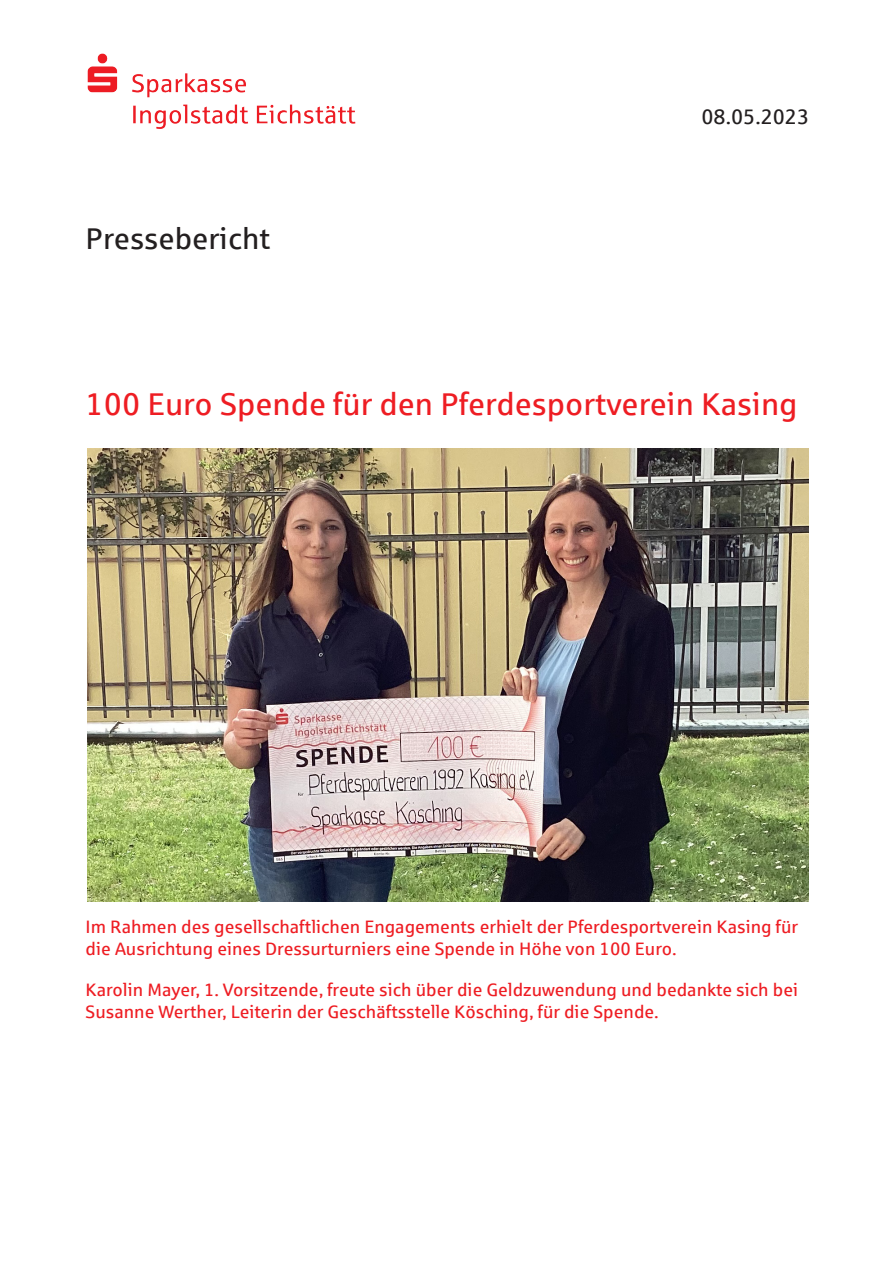
<style>
.page{position:relative;width:894px;height:1263px;background:#fff}
.page>*{position:absolute;margin:0;border:0;box-sizing:border-box;transform-origin:0 0}
.t1{font:31.5px "Sparkasse Rg";color:#ee1d23}
.t2{font:30px "Sparkasse Rg";color:#231f20}
.t3{font:21px "Sparkasse Rg";color:#231f20}
.t4{font:18px/22.5px "Sparkasse Rg";color:#ee1d23}
</style>
<div class="page">
<img style="left:88px;top:53px;width:268px;height:75px">
<img style="left:88px;top:448px;width:720px;height:454px">
<h2 class="t2" style="left:86px;top:227px;width:186px">Pressebericht</h2>
<p class="t3" style="left:701px;top:108px;width:109px">08.05.2023</p>
<h1 class="t1" style="left:86px;top:391px;width:713px">100 Euro Spende für den Pferdesportverein Kasing</h1>
<p class="t4" style="left:86px;top:916px;width:713px">Im Rahmen des gesellschaftlichen Engagements erhielt der Pferdesportverein Kasing für die Ausrichtung eines Dressurturniers eine Spende in Höhe von 100 Euro.</p>
<p class="t4" style="left:86px;top:979px;width:713px">Karolin Mayer, 1. Vorsitzende, freute sich über die Geldzuwendung und bedankte sich bei<br>Susanne Werther, Leiterin der Geschäftsstelle Kösching, für die Spende.</p>
</div>
